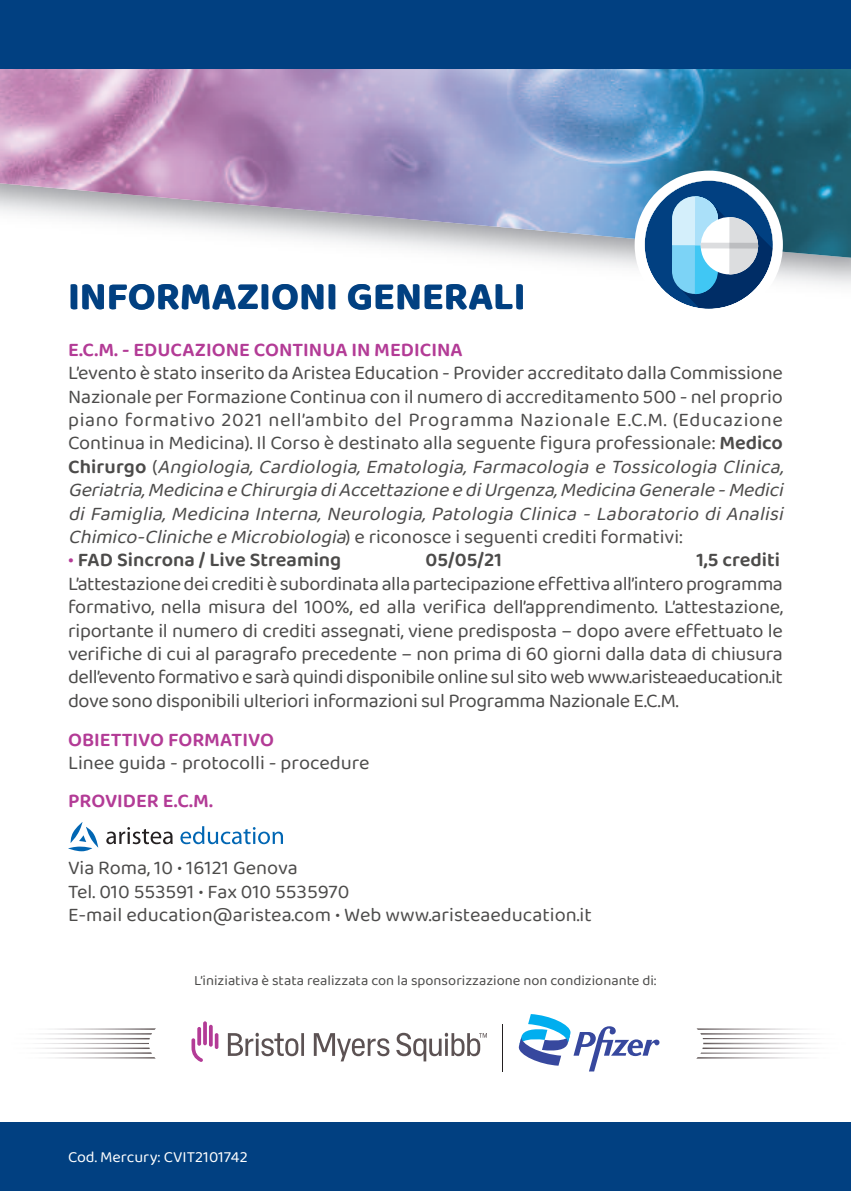
<style>
.page{position:relative;width:851px;height:1191px;background:#fff}
.page>*{position:absolute;margin:0;border:0;box-sizing:border-box;transform-origin:0 0}
.t1{font:700 40px "Baloo 2";color:#014081}
.t2{font:20px/23.4px "Baloo 2";letter-spacing:-.005em;color:#4c4b4a}
.t3{font:600 20px "Baloo 2";color:#b33b96}
.t4{font:600 20px "Baloo 2";color:#4c4b4a}
.t5{font:16px "Baloo 2";color:#fff}
.t6{font:14.6px "Baloo 2";color:#4c4b4a}
.s1{font-weight:600}
.s2{font-style:italic}
.s3{color:#b33b96}
</style>
<div class="page">
<img style="left:0;top:68px;width:850px;height:191px">
<svg style="left:634px;top:171px;width:148px;height:138px"></svg>
<div style="left:0;top:0;width:850px;height:68px;background:#014081"></div>
<div style="left:0;top:1123px;width:850px;height:68px;background:#014081"></div>
<svg style="left:68px;top:822px;width:30px;height:29px"></svg>
<svg style="left:106px;top:827px;width:67px;height:17px"></svg>
<svg style="left:180px;top:826px;width:103px;height:18px"></svg>
<svg style="left:191px;top:1021px;width:27px;height:41px"></svg>
<svg style="left:228px;top:1032px;width:259px;height:29px"></svg>
<img style="left:697px;top:1057px;width:102px;height:1px">
<svg style="left:697px;top:1028px;width:115px;height:25px"></svg>
<img style="left:702px;top:1038px;width:110px;height:1px">
<img style="left:55px;top:1057px;width:100px;height:1px">
<svg style="left:55px;top:1028px;width:101px;height:2px"></svg>
<img style="left:45px;top:1033px;width:107px;height:1px">
<img style="left:39px;top:1038px;width:111px;height:1px">
<svg style="left:38px;top:1043px;width:114px;height:11px"></svg>
<img style="left:38px;top:1047px;width:112px;height:2px">
<svg style="left:518px;top:1014px;width:141px;height:57px"></svg>
<hr style="left:502px;top:1024px;width:1px;height:47px;background:#231f20">
<h1 class="t1" style="left:68px;top:271px;width:459px">INFORMAZIONI GENERALI</h1>
<p class="t3" style="left:68px;top:335px;width:396px">E.C.M. - EDUCAZIONE CONTINUA IN MEDICINA</p>
<p class="t2" style="left:68px;top:362px;width:722px">L’evento è stato inserito da Aristea Education - Provider accreditato dalla Commissione Nazionale per Formazione Continua con il numero di accreditamento 500 - nel proprio piano formativo 2021 nell’ambito del Programma Nazionale E.C.M. (Educazione Continua in Medicina). Il Corso è destinato alla seguente figura professionale: <span class="s1">Medico C h i r u r g o</span> ( <span class="s2">Angiologia, Cardiologia, Ematologia, Farmacologia e Tossicologia Clinica, Geriatria, Medicina e Chirurgia di Accettazione e di Urgenza, Medicina Generale - Medici di Famiglia, Medicina Interna, Neurologia, Patologia Clinica - Laboratorio di Analisi Chimico-ClinicheeMicrobiologia</span>) e riconosce i seguenti crediti formativi:</p>
<p class="t4" style="left:68px;top:545px;width:275px"><span class="s3">•</span> FAD Sincrona / Live Streaming</p>
<p class="t4" style="left:425px;top:545px;width:78px">05/05/21</p>
<p class="t4" style="left:696px;top:545px;width:85px">1,5 crediti</p>
<p class="t2" style="left:68px;top:572px;width:716px;text-align:justify">L’attestazionedei creditièsubordinata allapartecipazioneeffettiva all’interoprogramma formativo, nella misura del 100%, ed alla verifica dell’apprendimento. L’attestazione, riportante il numero di crediti assegnati, viene predisposta – dopo avere effettuato le verifiche di cui al paragrafo precedente – non prima di 60 giorni dalla data di chiusura dell’eventoformativoesaràquindidisponibileonlinesul sitowebwww.aristeaeducation.it dove sono disponibili ulteriori informazioni sul Programma Nazionale E.C.M.</p>
<p class="t3" style="left:68px;top:724px;width:207px">OBIETTIVO FORMATIVO</p>
<p class="t2" style="left:68px;top:752px;width:303px">Linee guida - protocolli - procedure</p>
<p class="t3" style="left:68px;top:786px;width:146px">PROVIDER E.C.M.</p>
<p class="t2" style="left:68px;top:857px;width:525px">Via Roma, 10 • 16121 Genova<br>Tel. 010 553591 • Fax 010 5535970<br>E-mail education@aristea.com • Web www.aristeaeducation.it</p>
<p class="t6" style="left:194px;top:970px;width:464px">L’iniziativa è stata realizzata con la sponsorizzazione non condizionante di:</p>
<p class="t5" style="left:68px;top:1145px;width:181px">Cod. Mercury: CVIT2101742</p>
</div>
